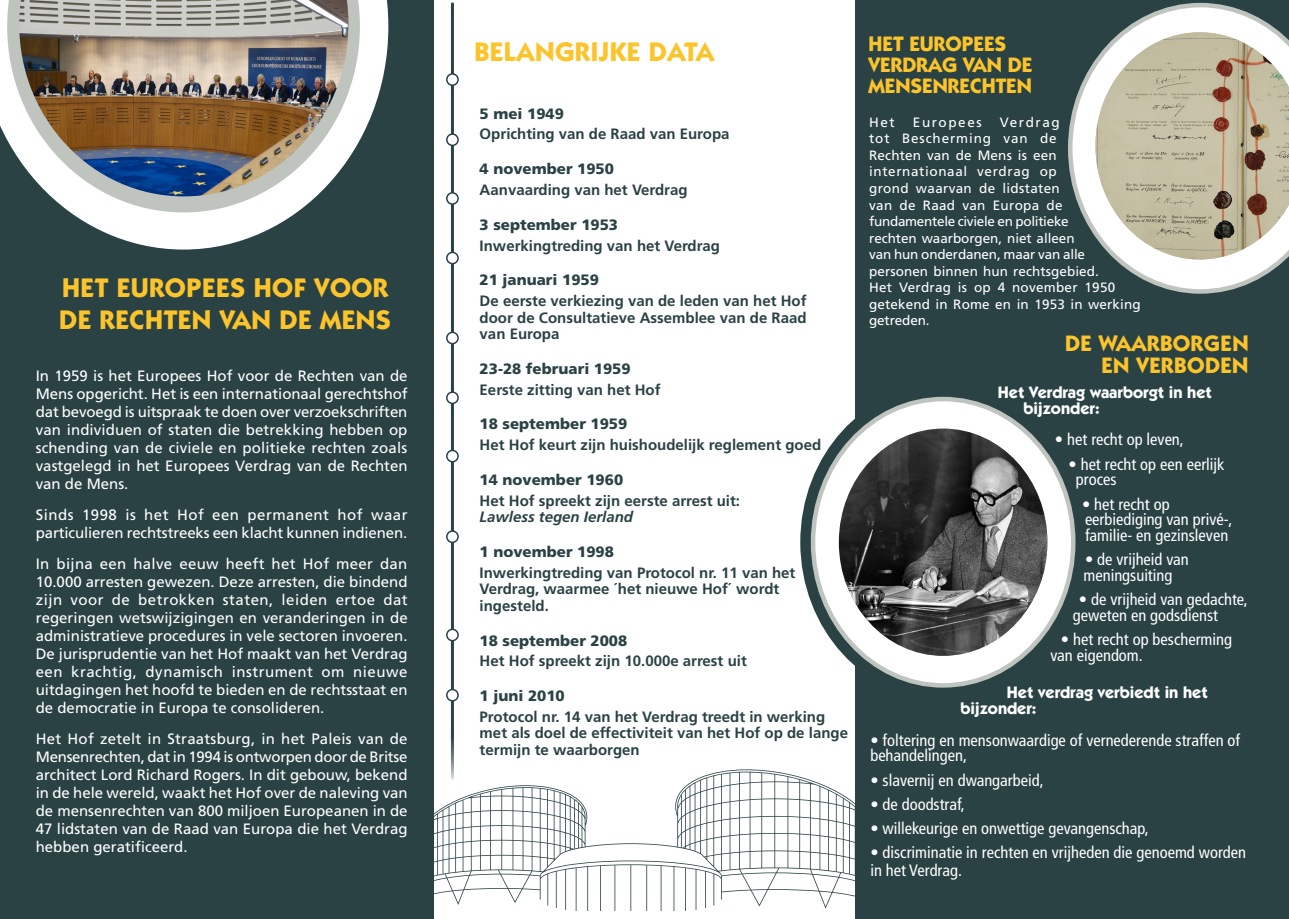
<style>
.page{position:relative;width:1289px;height:919px;background:#fff}
.page>*{position:absolute;margin:0;border:0;box-sizing:border-box;transform-origin:0 0}
.t1{font:700 27px/32.4px "ITC Kabel Std";letter-spacing:.02em;color:#fbc42b}
.t2{font:700 22.5px/22.5px "ITC Kabel Std";letter-spacing:.02em;color:#fbc42b;text-align:right}
.t3{font:700 21px/21px "ITC Kabel Std";color:#fbc42b}
.Bullet_blanc{font:condensed 16.5px/15.8px "Frutiger LT Std";color:#fff}
.Titre_blanc{font:700 16.5px/15.8px "ITC Kabel Std";color:#fff}
.Normal_blanc_ECHR{font:15px/18px "Frutiger LT Std";color:#fff;text-align:justify}
.Normal_date{font:700 15px/16.5px "Frutiger LT Std";color:#2b4244}
.Titre_date{font:900 15px "Frutiger LT Std";color:#2b4244}
.Normal_blanc{font:13.5px/16.5px "Frutiger LT Std";letter-spacing:.01em;color:#fff}
.Normal_blanc-2{font:13.5px "Frutiger LT Std";letter-spacing:.115em;color:#fff}
.s1{font-style:italic}
</style>
<div class="page">
<div style="left:855px;top:0;width:433px;height:918px;background:#2b4244"></div>
<div style="left:0;top:0;width:434px;height:918px;background:#2b4244"></div>
<svg style="left:0;top:0;width:388px;height:249px"></svg>
<svg style="left:7px;top:0;width:353px;height:212px"></svg>
<img style="left:19px;top:0;width:329px;height:196px">
<svg style="left:1068px;top:3px;width:218px;height:291px"></svg>
<img style="left:1095px;top:32px;width:193px;height:227px">
<svg style="left:800px;top:385px;width:285px;height:314px"></svg>
<div style="left:813px;top:399px;width:260px;height:286px;background:#fff;border-radius:50%"></div>
<img style="left:838px;top:428px;width:209px;height:227px">
<hr style="left:451px;top:4px;width:3px;height:733px;background:#2b4244">
<hr style="left:451px;top:735px;width:3px;height:44px;background:#fff">
<div style="left:447px;top:74px;width:11px;height:11px;background:#fff;border-radius:50%"></div>
<div style="left:446px;top:73px;width:13px;height:13px;border:2px solid #2b4244;border-radius:50%"></div>
<div style="left:447px;top:134px;width:11px;height:11px;background:#fff;border-radius:50%"></div>
<div style="left:446px;top:133px;width:13px;height:13px;border:2px solid #2b4244;border-radius:50%"></div>
<div style="left:447px;top:193px;width:11px;height:11px;background:#fff;border-radius:50%"></div>
<div style="left:446px;top:192px;width:13px;height:13px;border:2px solid #2b4244;border-radius:50%"></div>
<div style="left:447px;top:252px;width:11px;height:11px;background:#fff;border-radius:50%"></div>
<div style="left:446px;top:251px;width:13px;height:13px;border:2px solid #2b4244;border-radius:50%"></div>
<div style="left:447px;top:332px;width:11px;height:11px;background:#fff;border-radius:50%"></div>
<div style="left:446px;top:331px;width:13px;height:13px;border:2px solid #2b4244;border-radius:50%"></div>
<div style="left:447px;top:392px;width:11px;height:11px;background:#fff;border-radius:50%"></div>
<div style="left:446px;top:391px;width:13px;height:13px;border:2px solid #2b4244;border-radius:50%"></div>
<div style="left:447px;top:450px;width:11px;height:11px;background:#fff;border-radius:50%"></div>
<div style="left:446px;top:449px;width:13px;height:13px;border:2px solid #2b4244;border-radius:50%"></div>
<div style="left:447px;top:531px;width:11px;height:11px;background:#fff;border-radius:50%"></div>
<div style="left:446px;top:530px;width:13px;height:13px;border:2px solid #2b4244;border-radius:50%"></div>
<div style="left:447px;top:629px;width:11px;height:11px;background:#fff;border-radius:50%"></div>
<div style="left:446px;top:628px;width:13px;height:13px;border:2px solid #2b4244;border-radius:50%"></div>
<div style="left:447px;top:689px;width:11px;height:11px;background:#fff;border-radius:50%"></div>
<div style="left:446px;top:688px;width:13px;height:13px;border:2px solid #2b4244;border-radius:50%"></div>
<svg style="left:434px;top:769px;width:421px;height:141px"></svg>
<p class="t1" style="left:59px;top:271px;width:333px">HET EUROPEES HOF VOOR<br>DE RECHTEN VAN DE MENS</p>
<p class="Normal_blanc_ECHR" style="left:36px;top:367px;width:373px">In 1959 is het Europees Hof voor de Rechten van de Mens opgericht. Het is een internationaal gerechtshof dat bevoegd is uitspraak te doen over verzoekschriften van individuen of staten die betrekking hebben op schending van de civiele en politieke rechten zoals vastgelegd in het Europees Verdrag van de Rechten van de Mens.</p>
<p class="Normal_blanc_ECHR" style="left:36px;top:506px;width:373px">Sinds 1998 is het Hof een permanent hof waar particulieren rechtstreeks een klacht kunnen indienen.</p>
<p class="Normal_blanc_ECHR" style="left:36px;top:555px;width:373px">In bijna een halve eeuw heeft het Hof meer dan 10.000 arresten gewezen. Deze arresten, die bindend zijn voor de betrokken staten, leiden ertoe dat regeringen wetswijzigingen en veranderingen in de administratieve procedures in vele sectoren invoeren.<br>De jurisprudentie van het Hof maakt van het Verdrag een krachtig, dynamisch instrument om nieuwe uitdagingen het hoofd te bieden en de rechtsstaat en de democratie in Europa te consolideren.</p>
<p class="Normal_blanc_ECHR" style="left:36px;top:729px;width:373px">Het Hof zetelt in Straatsburg, in het Paleis van de Mensenrechten, dat in 1994 is ontworpen door de Britse architect Lord Richard Rogers. In dit gebouw, bekend in de hele wereld, waakt het Hof over de naleving van de mensenrechten van 800 miljoen Europeanen in de 47 lidstaten van de Raad van Europa die het Verdrag hebben geratificeerd.</p>
<p class="t1" style="left:474px;top:36px;width:241px">BELANGRIJKE DATA</p>
<p class="Titre_date" style="left:479px;top:104px;width:86px">5 mei 1949</p>
<p class="Normal_date" style="left:479px;top:126px;width:251px">Oprichting van de Raad van Europa</p>
<p class="Titre_date" style="left:479px;top:160px;width:136px">4 november 1950</p>
<p class="Normal_date" style="left:479px;top:181px;width:209px">Aanvaarding van het Verdrag</p>
<p class="Titre_date" style="left:479px;top:215px;width:140px">3 september 1953</p>
<p class="Normal_date" style="left:479px;top:237px;width:242px">Inwerkingtreding van het Verdrag</p>
<p class="Titre_date" style="left:479px;top:271px;width:121px">21 januari 1959</p>
<p class="Normal_date" style="left:479px;top:293px;width:328px;text-align:justify">De eerste verkiezing van de leden van het Hof door de Consultatieve Assemblee van de Raad van Europa</p>
<p class="Titre_date" style="left:479px;top:359px;width:152px">23-28 februari 1959</p>
<p class="Normal_date" style="left:479px;top:381px;width:182px">Eerste zitting van het Hof</p>
<p class="Titre_date" style="left:479px;top:415px;width:149px">18 september 1959</p>
<p class="Normal_date" style="left:479px;top:437px;width:343px">Het Hof keurt zijn huishoudelijk reglement goed</p>
<p class="Titre_date" style="left:479px;top:470px;width:145px">14 november 1960</p>
<p class="Normal_date" style="left:479px;top:492px;width:262px">Het Hof spreekt zijn eerste arrest uit:<br><span class="s1">Lawless tegen Ierland</span></p>
<p class="Titre_date" style="left:479px;top:542px;width:136px">1 november 1998</p>
<p class="Normal_date" style="left:479px;top:564px;width:317px">Inwerkingtreding van Protocol nr. 11 van het<br>Verdrag, waarmee ´het nieuwe Hof´ wordt ingesteld.</p>
<p class="Titre_date" style="left:479px;top:631px;width:149px">18 september 2008</p>
<p class="Normal_date" style="left:479px;top:653px;width:269px">Het Hof spreekt zijn 10.000e arrest uit</p>
<p class="Titre_date" style="left:479px;top:686px;width:87px">1 juni 2010</p>
<p class="Normal_date" style="left:479px;top:708px;width:370px">Protocol nr. 14 van het Verdrag treedt in werking met als doel de effectiviteit van het Hof op de lange termijn te waarborgen</p>
<p class="t3" style="left:868px;top:33px;width:165px">HET EUROPEES<br>VERDRAG VAN DE<br>MENSENRECHTEN</p>
<p class="Normal_blanc" style="left:869px;top:114px;width:273px;text-indent:131px">Verdrag<br>tot Bescherming van de<br>Rechten van de Mens is een internationaal verdrag op<br>grond waarvan de lidstaten<br>van de Raad van Europa de fundamentele civiele en politieke<br>rechten waarborgen, niet alleen<br>van hun onderdanen, maar van alle personen binnen hun rechtsgebied.<br>Het Verdrag is op 4 november 1950 getekend in Rome en in 1953 in werking getreden.</p>
<p class="Normal_blanc" style="left:869px;top:114px;width:27px">Het</p>
<p class="Normal_blanc-2" style="left:912px;top:114px;width:70px">Europees</p>
<p class="t2" style="left:1065px;top:331px;width:185px">DE WAARBORGEN<br>EN VERBODEN</p>
<p class="Titre_blanc" style="left:1023px;top:384px;width:190px;text-indent:-26px">Het Verdrag waarborgt in het bijzonder:</p>
<p class="Bullet_blanc" style="left:1054px;top:432px;width:130px">• het recht op leven,</p>
<p class="Bullet_blanc" style="left:1075px;top:456px;width:150px;text-indent:-8px">• het recht op een eerlijk proces</p>
<p class="Bullet_blanc" style="left:1081px;top:496px;width:152px">• het recht op eerbiediging van privé-, familie- en gezinsleven</p>
<p class="Bullet_blanc" style="left:1083px;top:552px;width:107px">• de vrijheid van meningsuiting</p>
<p class="Bullet_blanc" style="left:1072px;top:592px;width:176px;text-indent:6px">• de vrijheid van gedachte, geweten en godsdienst</p>
<p class="Bullet_blanc" style="left:1050px;top:632px;width:183px;text-indent:10px">• het recht op bescherming van eigendom.</p>
<p class="Titre_blanc" style="left:960px;top:684px;width:249px;text-indent:46px">Het verdrag verbiedt in het bijzonder:</p>
<p class="Bullet_blanc" style="left:870px;top:732px;width:371px">• foltering en mensonwaardige of vernederende straffen of behandelingen,</p>
<p class="Bullet_blanc" style="left:870px;top:772px;width:175px">• slavernij en dwangarbeid,</p>
<p class="Bullet_blanc" style="left:870px;top:796px;width:96px">• de doodstraf,</p>
<p class="Bullet_blanc" style="left:870px;top:820px;width:280px">• willekeurige en onwettige gevangenschap,</p>
<p class="Bullet_blanc" style="left:870px;top:843px;width:377px;line-height:18px">• discriminatie in rechten en vrijheden die genoemd worden in het Verdrag.</p>
</div>
